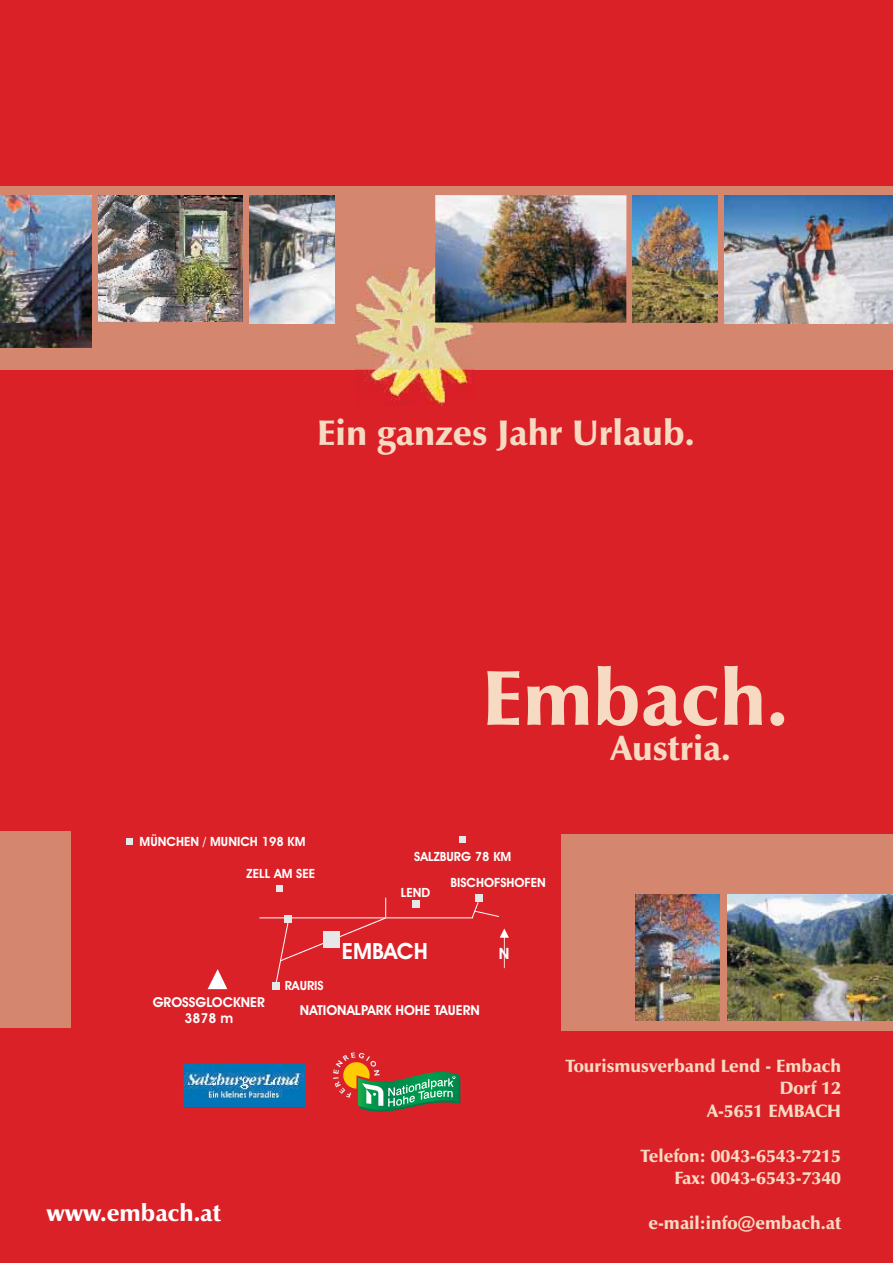
<style>
.page{position:relative;width:893px;height:1263px;background:#fff}
.page>*{position:absolute;margin:0;border:0;box-sizing:border-box;transform-origin:0 0}
.t1{font:900 78.9px "Zapf Humanist 601 BT";color:#f7dac2}
.t2{font:900 35.85px "Zapf Humanist 601 BT";color:#f7dac2}
.t3{font:900 34.95px "Zapf Humanist 601 BT";color:#f7dac2}
.t4{font:900 24px "Zapf Humanist 601 BT";color:#fff}
.t5{font:700 22.5px "Avant Garde IT Cby BT";color:#fff}
.t6{font:900 18px/22.4px "Zapf Humanist 601 BT";color:#f7dac2;text-align:right}
.t7{font:700 15.6px "Avant Garde IT Cby BT";color:#fff}
.t8{font:700 13.8px/16.4px "Avant Garde IT Cby BT";color:#fff;text-align:center}
.t9{font:700 12.75px/26.4px "Avant Garde IT Cby BT";color:#fff}
</style>
<div class="page">
<div style="left:0;top:0;width:892px;height:1263px;background:#da2128"></div>
<svg style="left:333px;top:1052px;width:127px;height:60px"></svg>
<img style="left:184px;top:1065px;width:120px;height:43px">
<div style="left:0;top:831px;width:71px;height:197px;background:#d4866e"></div>
<hr style="left:259px;top:918px;width:214px;height:1px;background:#fff">
<svg style="left:275px;top:898px;width:112px;height:84px"></svg>
<svg style="left:471px;top:902px;width:28px;height:17px"></svg>
<div style="left:411px;top:900px;width:8px;height:7px;background:#e6e7e8"></div>
<div style="left:475px;top:894px;width:8px;height:8px;background:#e6e7e8"></div>
<div style="left:323px;top:931px;width:16px;height:17px;background:#e6e7e8"></div>
<div style="left:284px;top:915px;width:8px;height:8px;background:#e6e7e8"></div>
<div style="left:276px;top:885px;width:6px;height:7px;background:#e6e7e8"></div>
<div style="left:459px;top:836px;width:7px;height:6px;background:#e6e7e8"></div>
<div style="left:126px;top:838px;width:7px;height:7px;background:#e6e7e8"></div>
<div style="left:272px;top:982px;width:8px;height:8px;background:#e6e7e8"></div>
<svg style="left:499px;top:928px;width:10px;height:40px"></svg>
<svg style="left:207px;top:969px;width:20px;height:20px"></svg>
<img style="left:364px;top:370px;width:108px;height:36px">
<div style="left:561px;top:834px;width:331px;height:197px;background:#d4866e"></div>
<div style="left:0;top:187px;width:892px;height:183px;background:#d4866e"></div>
<img style="left:355px;top:268px;width:119px;height:102px">
<img style="left:724px;top:195px;width:168px;height:129px">
<img style="left:249px;top:195px;width:86px;height:129px">
<img style="left:158px;top:195px;width:85px;height:127px">
<img style="left:98px;top:196px;width:85px;height:127px">
<img style="left:0;top:195px;width:91px;height:152px">
<img style="left:632px;top:195px;width:85px;height:128px">
<img style="left:435px;top:195px;width:191px;height:128px">
<img style="left:727px;top:894px;width:165px;height:126px">
<img style="left:635px;top:895px;width:84px;height:125px">
<h2 class="t2" style="left:317px;top:418px;width:379px">Ein ganzes Jahr Urlaub.</h2>
<h1 class="t1" style="left:482px;top:666px;width:307px">Embach.</h1>
<h3 class="t3" style="left:611px;top:734px;width:121px">Austria.</h3>
<p class="t9" style="left:140px;top:829px;width:167px">MÜNCHEN / MUNICH 198 KM</p>
<p class="t9" style="left:246px;top:861px;width:70px">ZELL AM SEE</p>
<p class="t9" style="left:450px;top:843px;width:97px;text-indent:-36px">SALZBURG 78 KM<br>BISCHOFSHOFEN</p>
<p class="t9" style="left:401px;top:880px;width:31px">LEND</p>
<p class="t5" style="left:342px;top:943px;width:88px">EMBACH</p>
<p class="t7" style="left:499px;top:948px;width:12px">N</p>
<p class="t8" style="left:153px;top:994px;width:114px">GROSSGLOCKNER<br>3878 m</p>
<p class="t9" style="left:285px;top:973px;width:40px">RAURIS</p>
<p class="t8" style="left:300px;top:1003px;width:181px">NATIONALPARK HOHE TAUERN</p>
<h3 class="t4" style="left:46px;top:1203px;width:176px">www.embach.at</h3>
<p class="t6" style="left:565px;top:1056px;width:277px">Tourismusverband Lend - Embach<br>Dorf 12<br>A-5651 EMBACH</p>
<p class="t6" style="left:640px;top:1146px;width:202px">Telefon: 0043-6543-7215<br>Fax: 0043-6543-7340</p>
<p class="t6" style="left:648px;top:1213px;width:194px">e-mail:info@embach.at</p>
</div>
